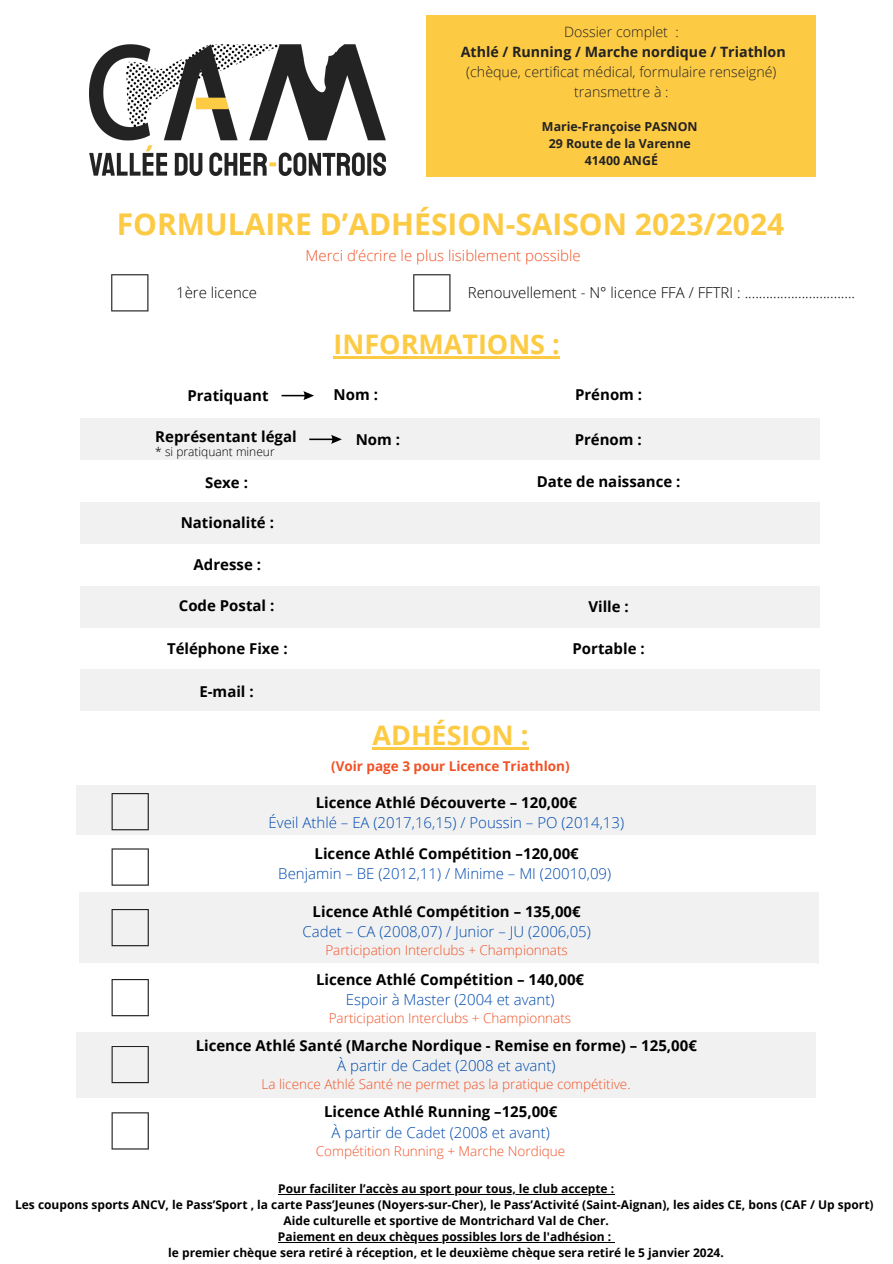
<style>
.page{position:relative;width:893px;height:1264px;background:#fff}
.page>*{position:absolute;margin:0;border:0;box-sizing:border-box;transform-origin:0 0}
.t1{font:700 30px "Open Sans";color:#fdca44}
.t2{font:700 27px "Open Sans";color:#fdca44}
.t3{font:700 15px "Open Sans";color:#000}
.t4{font:300 15px "Open Sans";color:#004aad}
.t5{font:300 15px "Open Sans";color:#000}
.t6{font:300 15px "Open Sans";color:#f15226}
.t7{font:300 14.25px/20px "Open Sans";color:#222;text-align:center}
.t8{font:300 13.5px "Open Sans";color:#f15226}
.t9{font:700 13.5px "Open Sans";color:#f15226}
.t10{font:700 12.45px "Open Sans";color:#222}
.t11{font:700 12px "Open Sans";color:#000}
.t12{font:300 12px "Open Sans";color:#000}
.s1{font-weight:700}
</style>
<div class="page">
<img style="left:89px;top:44px;width:296px;height:131px">
<div style="left:426px;top:16px;width:389px;height:161px;background:#fdca44"></div>
<svg style="left:111px;top:274px;width:37px;height:37px"></svg>
<svg style="left:413px;top:274px;width:37px;height:37px"></svg>
<div style="left:80px;top:418px;width:739px;height:42px;background:#f1f1f1"></div>
<div style="left:80px;top:502px;width:739px;height:41px;background:#f1f1f1"></div>
<div style="left:80px;top:585px;width:739px;height:42px;background:#f1f1f1"></div>
<div style="left:80px;top:669px;width:739px;height:42px;background:#f1f1f1"></div>
<div style="left:76px;top:785px;width:740px;height:49px;background:#f1f1f1"></div>
<svg style="left:111px;top:793px;width:38px;height:37px"></svg>
<svg style="left:111px;top:848px;width:38px;height:37px"></svg>
<div style="left:79px;top:892px;width:739px;height:71px;background:#f1f1f1"></div>
<svg style="left:111px;top:909px;width:38px;height:37px"></svg>
<svg style="left:111px;top:979px;width:38px;height:37px"></svg>
<div style="left:76px;top:1032px;width:740px;height:65px;background:#f1f1f1"></div>
<svg style="left:111px;top:1046px;width:38px;height:37px"></svg>
<svg style="left:111px;top:1112px;width:38px;height:37px"></svg>
<svg style="left:281px;top:391px;width:33px;height:9px"></svg>
<hr style="left:333px;top:356px;width:226px;height:2px;background:#fdca44">
<hr style="left:372px;top:747px;width:156px;height:2px;background:#fdca44">
<hr style="left:278px;top:1193px;width:336px;height:1px;background:#000">
<hr style="left:278px;top:1241px;width:333px;height:1px;background:#000">
<svg style="left:309px;top:435px;width:33px;height:9px"></svg>
<p class="t7" style="left:564px;top:22px;width:116px">Dossier complet :</p>
<p class="t7" style="left:460px;top:42px;width:326px"><span class="s1">Athlé / Running / Marche nordique / Triathlon </span>(chèque, certificat médical, formulaire renseigné) transmettre à :</p>
<p class="t10" style="left:542px;top:118px;width:157px">Marie-Françoise PASNON</p>
<p class="t10" style="left:548px;top:135px;width:144px">29 Route de la Varenne</p>
<p class="t10" style="left:584px;top:152px;width:75px">41400 ANGÉ</p>
<p class="t1" style="left:117px;top:203px;width:669px">FORMULAIRE D’ADHÉSION-SAISON 2023/2024</p>
<p class="t6" style="left:305px;top:245px;width:276px">Merci d’écrire le plus lisiblement possible</p>
<p class="t5" style="left:176px;top:282px;width:82px">1ère licence</p>
<p class="t5" style="left:467px;top:282px;width:389px">Renouvellement - N° licence FFA / FFTRI : ...............................</p>
<p class="t2" style="left:333px;top:325px;width:228px">INFORMATIONS :</p>
<p class="t3" style="left:333px;top:384px;width:46px">Nom :</p>
<p class="t3" style="left:575px;top:384px;width:69px">Prénom :</p>
<p class="t3" style="left:356px;top:429px;width:46px">Nom :</p>
<p class="t3" style="left:574px;top:429px;width:69px">Prénom :</p>
<p class="t3" style="left:187px;top:385px;width:83px">Pratiquant</p>
<p class="t3" style="left:155px;top:426px;width:143px">Représentant légal</p>
<p class="t3" style="left:205px;top:471px;width:44px">Sexe :</p>
<p class="t3" style="left:536px;top:471px;width:145px">Date de naissance :</p>
<p class="t3" style="left:181px;top:512px;width:95px">Nationalité :</p>
<p class="t3" style="left:194px;top:554px;width:69px">Adresse :</p>
<p class="t3" style="left:179px;top:595px;width:97px">Code Postal :</p>
<p class="t3" style="left:588px;top:596px;width:42px">Ville :</p>
<p class="t3" style="left:167px;top:638px;width:122px">Téléphone Fixe :</p>
<p class="t3" style="left:572px;top:638px;width:74px">Portable :</p>
<p class="t3" style="left:199px;top:681px;width:56px">E-mail :</p>
<p class="t12" style="left:155px;top:443px;width:121px">* si pratiquant mineur</p>
<p class="t2" style="left:372px;top:716px;width:157px">ADHÉSION :</p>
<p class="t9" style="left:331px;top:756px;width:240px">(Voir page 3 pour Licence Triathlon)</p>
<p class="t3" style="left:316px;top:791px;width:263px">Licence Athlé Découverte – 120,00€</p>
<p class="t4" style="left:268px;top:811px;width:357px">Éveil Athlé – EA (2017,16,15) / Poussin – PO (2014,13)</p>
<p class="t3" style="left:314px;top:842px;width:266px">Licence Athlé Compétition –120,00€</p>
<p class="t4" style="left:278px;top:863px;width:334px">Benjamin – BE (2012,11) / Minime – MI (20010,09)</p>
<p class="t3" style="left:312px;top:900px;width:269px">Licence Athlé Compétition – 135,00€</p>
<p class="t4" style="left:302px;top:920px;width:290px">Cadet – CA (2008,07) / Junior – JU (2006,05)</p>
<p class="t8" style="left:325px;top:940px;width:244px">Participation Interclubs + Championnats</p>
<p class="t3" style="left:316px;top:969px;width:269px">Licence Athlé Compétition – 140,00€</p>
<p class="t4" style="left:346px;top:989px;width:210px">Espoir à Master (2004 et avant)</p>
<p class="t8" style="left:329px;top:1008px;width:244px">Participation Interclubs + Championnats</p>
<p class="t3" style="left:196px;top:1034px;width:502px">Licence Athlé Santé (Marche Nordique - Remise en forme) – 125,00€</p>
<p class="t4" style="left:337px;top:1055px;width:219px">À partir de Cadet (2008 et avant)</p>
<p class="t8" style="left:261px;top:1074px;width:370px">La licence Athlé Santé ne permet pas la pratique compétitive.</p>
<p class="t3" style="left:324px;top:1101px;width:235px">Licence Athlé Running –125,00€</p>
<p class="t4" style="left:331px;top:1121px;width:219px">À partir de Cadet (2008 et avant)</p>
<p class="t8" style="left:316px;top:1141px;width:251px">Compétition Running + Marche Nordique</p>
<p class="t11" style="left:278px;top:1179px;width:337px">Pour faciliter l’accès au sport pour tous, le club accepte :</p>
<p class="t11" style="left:15px;top:1195px;width:859px">Les coupons sports ANCV, le Pass’Sport , la carte Pass’Jeunes (Noyers-sur-Cher), le Pass’Activité (Saint-Aignan), les aides CE, bons (CAF / Up sport)</p>
<p class="t11" style="left:283px;top:1211px;width:327px">Aide culturelle et sportive de Montrichard Val de Cher.</p>
<p class="t11" style="left:278px;top:1227px;width:335px">Paiement en deux chèques possibles lors de l'adhésion :</p>
<p class="t11" style="left:168px;top:1243px;width:557px">le premier chèque sera retiré à réception, et le deuxième chèque sera retiré le 5 janvier 2024.</p>
</div>
